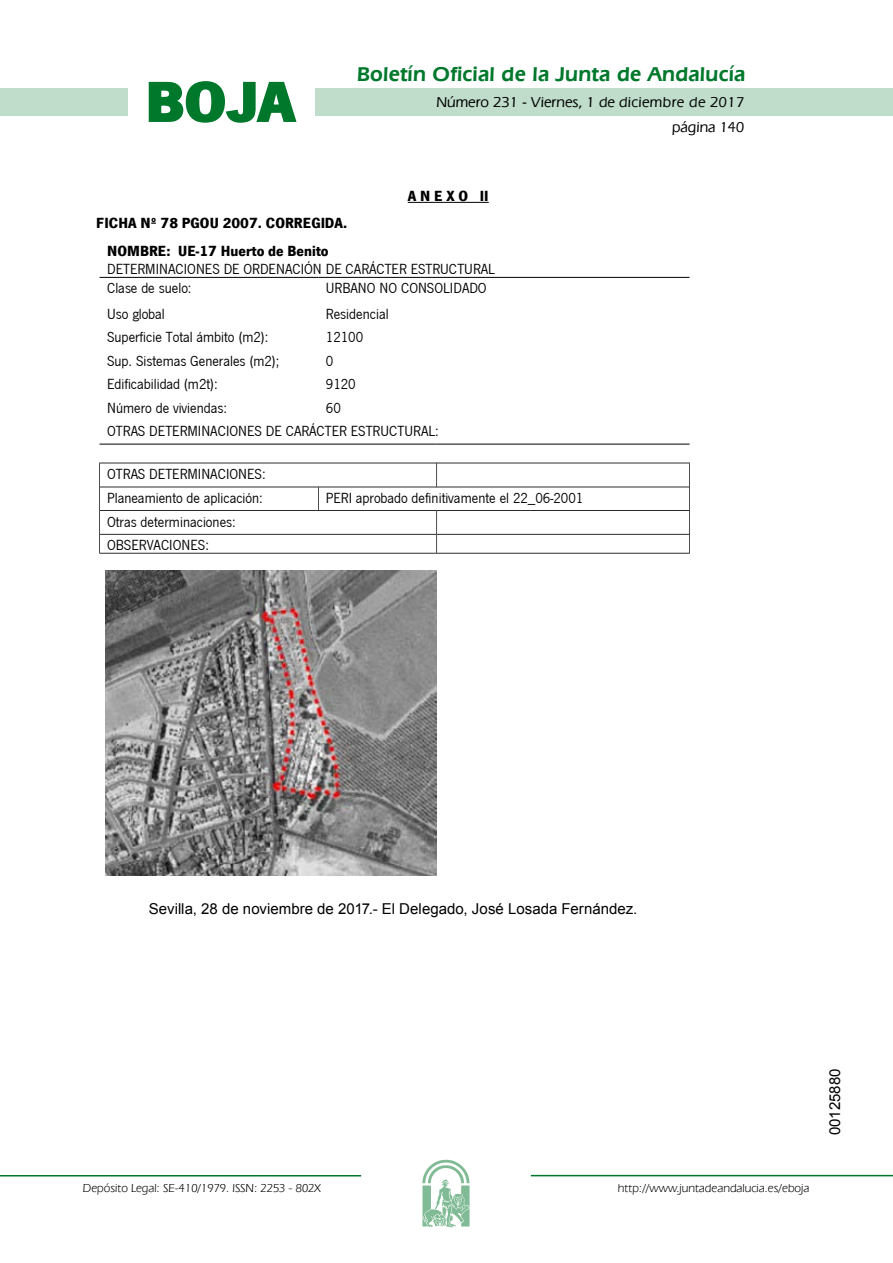
<style>
.page{position:relative;width:893px;height:1263px;background:#fff}
.page>*{position:absolute;margin:0;border:0;box-sizing:border-box;transform-origin:0 0}
.t1{font:700 57.75px "News Got T";color:#00782c;scale:1.14 1}
.t2{font:600 21px "Eras IT Cby BT";letter-spacing:.01em;color:#00782c}
.t3{font:15.15px/18.9px "News Got T";color:#000}
.t4{font:700 15.15px/27.3px "News Got T";color:#000;text-align:center}
.t5{font:15px "Arial";color:#000}
.t6{font:500 15px/24.5px "Eras IT Cby BT";color:#000;text-align:right}
.t7{font:12px "Eras IT Cby BT";color:#000}
</style>
<div class="page">
<div style="left:315px;top:88px;width:577px;height:28px;background:#bfddca"></div>
<div style="left:0;top:88px;width:128px;height:28px;background:#bfddca"></div>
<hr style="left:0;top:1175px;width:361px;height:2px;background:#00782c">
<svg style="left:422px;top:1159px;width:47px;height:68px"></svg>
<hr style="left:531px;top:1175px;width:361px;height:1px;background:#00782c">
<svg style="left:148px;top:81px;width:149px;height:42px"></svg>
<hr style="left:408px;top:202px;width:81px;height:1px;background:#000">
<hr style="left:99px;top:277px;width:219px;height:1px;background:#000">
<hr style="left:318px;top:277px;width:371px;height:1px;background:#000">
<hr style="left:99px;top:444px;width:337px;height:1px;background:#000">
<hr style="left:436px;top:444px;width:253px;height:1px;background:#000">
<svg style="left:99px;top:463px;width:591px;height:91px"></svg>
<img style="left:105px;top:571px;width:331px;height:304px">
<h1 class="t1" style="left:145px;top:68px;width:133px">BOJA</h1>
<h2 class="t2" style="left:357px;top:62px;width:390px">Boletín Oficial de la Junta de Andalucía</h2>
<p class="t6" style="left:436px;top:90px;width:309px">Número 231 - Viernes, 1 de diciembre de 2017 página 140</p>
<p class="t4" style="left:408px;top:182px;width:82px">A N E X O II</p>
<p class="t4" style="left:96px;top:210px;width:252px">FICHA Nº 78 PGOU 2007. CORREGIDA.<br>NOMBRE: UE-17 Huerto de Benito</p>
<p class="t3" style="left:107px;top:259px;width:389px">DETERMINACIONES DE ORDENACIÓN DE CARÁCTER ESTRUCTURAL<br>Clase de suelo:</p>
<p class="t3" style="left:326px;top:278px;width:162px">URBANO NO CONSOLIDADO</p>
<p class="t3" style="left:107px;top:303px;width:59px">Uso global</p>
<p class="t3" style="left:326px;top:303px;width:64px">Residencial</p>
<p class="t3" style="left:107px;top:326px;width:163px">Superficie Total ámbito (m2):</p>
<p class="t3" style="left:326px;top:326px;width:39px">12100</p>
<p class="t3" style="left:107px;top:350px;width:174px">Sup. Sistemas Generales (m2);</p>
<p class="t3" style="left:326px;top:350px;width:9px">0</p>
<p class="t3" style="left:107px;top:373px;width:112px">Edificabilidad (m2t):</p>
<p class="t3" style="left:326px;top:373px;width:31px">9120</p>
<p class="t3" style="left:107px;top:397px;width:122px">Número de viviendas:</p>
<p class="t3" style="left:107px;top:395px;width:333px;line-height:23.1px;text-indent:219px">60<br>OTRAS DETERMINACIONES DE CARÁCTER ESTRUCTURAL:</p>
<p class="t3" style="left:107px;top:461px;width:160px;line-height:24px">OTRAS DETERMINACIONES:<br>Planeamiento de aplicación:</p>
<p class="t3" style="left:326px;top:487px;width:259px">PERI aprobado definitivamente el 22_06-2001</p>
<p class="t3" style="left:107px;top:508px;width:130px;line-height:23.7px">Otras determinaciones:<br>OBSERVACIONES:</p>
<p class="t5" style="left:149px;top:899px;width:490px">Sevilla, 28 de noviembre de 2017.- El Delegado, José Losada Fernández.</p>
<p class="t7" style="left:83px;top:1181px;width:239px">Depósito Legal: SE-410/1979. ISSN: 2253 - 802X</p>
<p class="t7" style="left:618px;top:1181px;width:193px">http://www.juntadeandalucia.es/eboja</p>
<p class="t5" style="left:825px;top:1135px;width:68px;rotate:-90deg">00125880</p>
</div>
